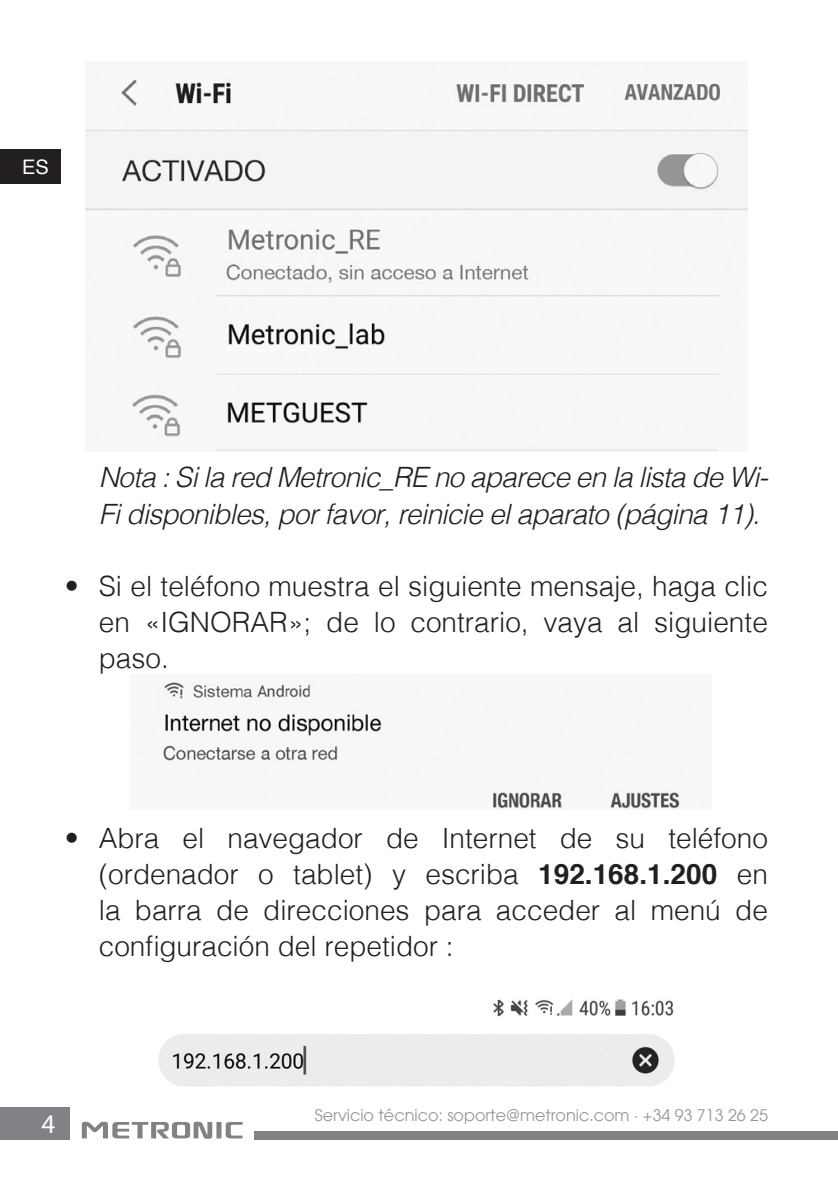
<style>
.page{position:relative;width:838px;height:1182px;background:#fff}
.page>*{position:absolute;margin:0;border:0;box-sizing:border-box;transform-origin:0 0}
.t1{font:300 28px/36px "Helvetica";color:#231f20;text-align:justify}
.t2{font:italic 300 28px/36px "Helvetica";letter-spacing:-.025em;color:#231f20}
.t3{font:26.8px "Myriad Pro";color:#fff}
.t4{font:20px "Helvetica";color:#fff}
.t5{font:16px "Avant Garde LT";color:#939598}
.s1{font-weight:700}
</style>
<div class="page">
<div style="left:0;top:149px;width:60px;height:34px;background:#231f20"></div>
<div style="left:255px;top:1131px;width:581px;height:8px;background:#808285"></div>
<svg style="left:836px;top:1131px;width:2px;height:8px"></svg>
<svg style="left:82px;top:1121px;width:160px;height:17px"></svg>
<div style="left:0;top:1107px;width:70px;height:32px;background:#808285"></div>
<img style="left:86px;top:78px;width:661px;height:373px">
<img style="left:163px;top:682px;width:518px;height:127px">
<img style="left:158px;top:999px;width:517px;height:88px">
<p class="t4" style="left:22px;top:151px;width:28px">ES</p>
<p class="t2" style="left:99px;top:458px;width:671px">Nota : Si la red Metronic_RE no aparece en la lista de Wi-<br>Fi disponibles, por favor, reinicie el aparato (página 11).</p>
<p class="t1" style="left:99px;top:565px;width:670px;text-indent:-34px">• Si el teléfono muestra el siguiente mensaje, haga clic en «IGNORAR»; de lo contrario, vaya al siguiente paso.</p>
<p class="t1" style="left:99px;top:817px;width:671px;text-indent:-34px">• Abra el navegador de Internet de su teléfono (ordenador o tablet) y escriba <span class="s1">192.168.1.200</span> en la barra de direcciones para acceder al menú de configuración del repetidor :</p>
<p class="t3" style="left:42px;top:1107px;width:15px">4</p>
<p class="t5" style="left:315px;top:1105px;width:455px">Servicio técnico: soporte@metronic.com · +34 93 713 26 25</p>
</div>
